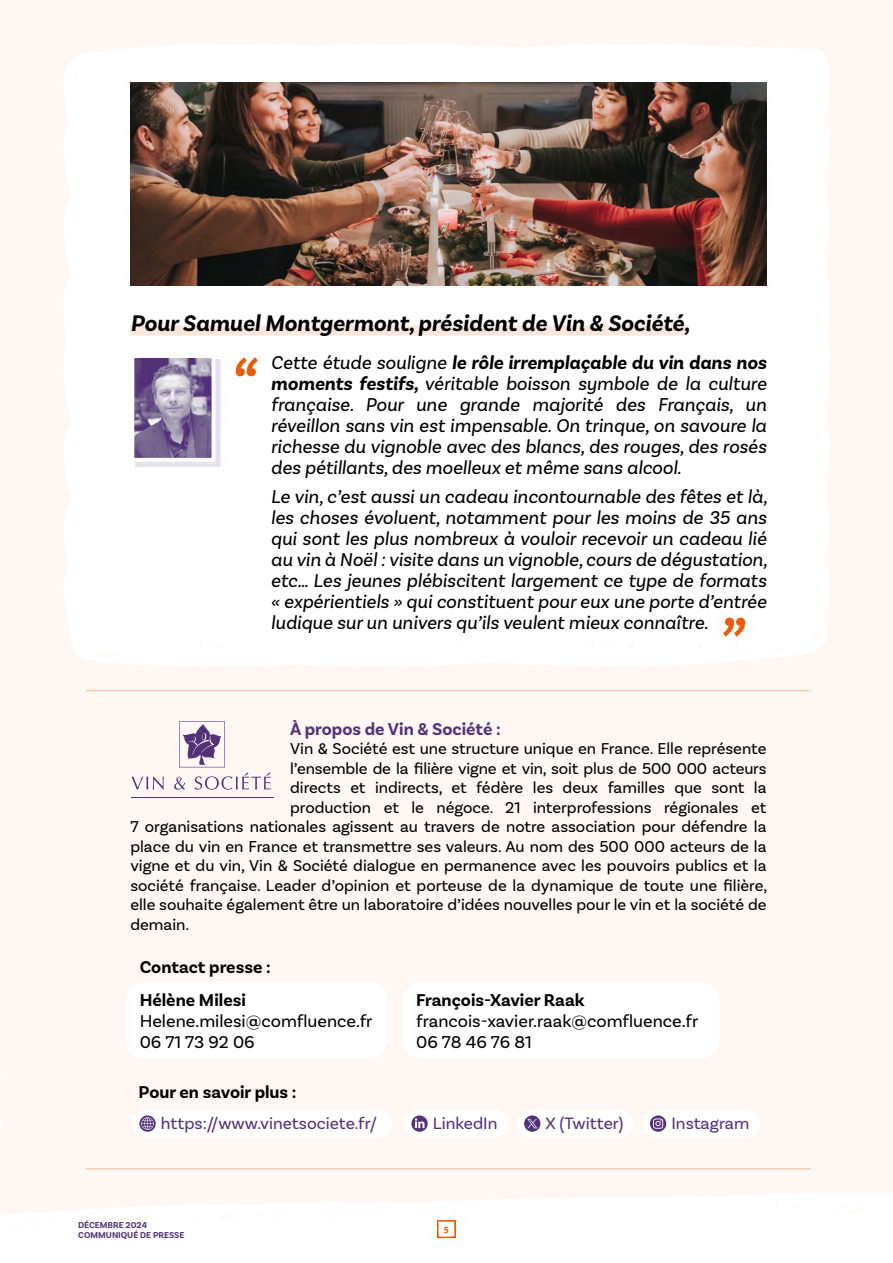
<style>
.page{position:relative;width:893px;height:1263px;background:#fff}
.page>*{position:absolute;margin:0;border:0;box-sizing:border-box;transform-origin:0 0}
.t1{font:italic 72px "Basic Sans";color:#ea5b0b}
.t2{font:italic 700 23.7px "Basic Sans";color:#000}
.t3{font:italic 19.5px/21px "Basic Sans";color:#000;text-align:justify}
.t4{font:18px/21px "Basic Sans";color:#000}
.t5{font:700 18px "Basic Sans";color:#000}
.t6{font:700 18px "Basic Sans";color:#533279}
.t7{font:17.25px "Basic Sans";color:#533279}
.t8{font:16.5px "Basic Sans";color:#000}
.t9{font:700 9px/9.8px "Basic Sans";color:#533279}
.t10{font:700 9px "Expo Sans Pro";color:#ea5b0b}
.s1{font-weight:700}
</style>
<div class="page">
<div style="left:0;top:870px;width:893px;height:322px;background:#fef7f3"></div>
<div style="left:57px;top:866px;width:196px;height:20px;background:#fef7f3"></div>
<div style="left:180px;top:866px;width:196px;height:17px;background:#fef7f3"></div>
<div style="left:0;top:0;width:893px;height:866px;background:#fef7f3"></div>
<svg style="left:0;top:1192px;width:893px;height:47px"></svg>
<svg style="left:600px;top:607px;width:237px;height:61px"></svg>
<svg style="left:445px;top:643px;width:155px;height:25px"></svg>
<svg style="left:61px;top:607px;width:384px;height:61px"></svg>
<svg style="left:816px;top:529px;width:21px;height:78px"></svg>
<svg style="left:61px;top:529px;width:27px;height:78px"></svg>
<svg style="left:816px;top:453px;width:21px;height:76px"></svg>
<svg style="left:61px;top:453px;width:27px;height:76px"></svg>
<svg style="left:816px;top:381px;width:21px;height:60px"></svg>
<svg style="left:61px;top:381px;width:27px;height:60px"></svg>
<svg style="left:816px;top:303px;width:21px;height:78px"></svg>
<svg style="left:61px;top:303px;width:27px;height:78px"></svg>
<svg style="left:816px;top:227px;width:21px;height:76px"></svg>
<svg style="left:61px;top:227px;width:27px;height:76px"></svg>
<svg style="left:816px;top:165px;width:21px;height:62px"></svg>
<svg style="left:61px;top:165px;width:27px;height:62px"></svg>
<svg style="left:600px;top:41px;width:237px;height:124px"></svg>
<svg style="left:445px;top:41px;width:155px;height:13px"></svg>
<svg style="left:61px;top:41px;width:384px;height:124px"></svg>
<div style="left:88px;top:54px;width:728px;height:589px;background:#fff"></div>
<div style="left:130px;top:325px;width:559px;height:11px;background:#fce6db"></div>
<div style="left:135px;top:359px;width:85px;height:108px;background:#e5e0eb"></div>
<svg style="left:134px;top:358px;width:82px;height:104px"></svg>
<svg style="left:132px;top:776px;width:32px;height:14px"></svg>
<hr style="left:131px;top:797px;width:142px;height:1px;background:#533279">
<svg style="left:174px;top:721px;width:97px;height:69px"></svg>
<hr style="left:86px;top:690px;width:724px;height:1px;background:#f8ceb6">
<hr style="left:86px;top:1168px;width:724px;height:1px;background:#f8ceb6">
<div style="left:403px;top:982px;width:316px;height:76px;background:#fff;border-radius:18px"></div>
<div style="left:126px;top:982px;width:262px;height:76px;background:#fff;border-radius:18px"></div>
<div style="left:133px;top:1110px;width:259px;height:27px;background:#fff;border-radius:14px"></div>
<svg style="left:139px;top:1115px;width:17px;height:17px"></svg>
<svg style="left:141px;top:1117px;width:13px;height:13px"></svg>
<img style="left:130px;top:83px;width:636px;height:203px">
<div style="left:405px;top:1110px;width:103px;height:27px;background:#fff;border-radius:14px"></div>
<svg style="left:411px;top:1115px;width:17px;height:17px"></svg>
<svg style="left:415px;top:1118px;width:9px;height:10px"></svg>
<div style="left:517px;top:1110px;width:117px;height:27px;background:#fff;border-radius:14px"></div>
<svg style="left:524px;top:1115px;width:16px;height:17px"></svg>
<svg style="left:527px;top:1119px;width:10px;height:9px"></svg>
<div style="left:643px;top:1110px;width:117px;height:27px;background:#fff;border-radius:14px"></div>
<svg style="left:650px;top:1115px;width:16px;height:17px"></svg>
<svg style="left:653px;top:1118px;width:10px;height:11px"></svg>
<p class="t2" style="left:130px;top:308px;width:561px">Pour Samuel Montgermont, président de Vin &amp; Société,</p>
<p class="t3" style="left:271px;top:352px;width:497px">Cette étude souligne <span class="s1">le rôle irremplaçable du vin dans nos moments festifs,</span> véritable boisson symbole de la culture française. Pour une grande majorité des Français, un réveillon sans vin est impensable. On trinque, on savoure la richesse du vignoble avec des blancs, des rouges, des rosés des pétillants, des moelleux et même sans alcool.</p>
<p class="t3" style="left:271px;top:486px;width:498px">Le vin, c’est aussi un cadeau incontournable des fêtes et là, les choses évoluent, notamment pour les moins de 35 ans qui sont les plus nombreux à vouloir recevoir un cadeau lié au vin à Noël : visite dans un vignoble, cours de dégustation, etc… Les jeunes plébiscitent largement ce type de formats « expérientiels » qui constituent pour eux une porte d’entrée ludique sur un univers qu’ils veulent mieux connaître.</p>
<h1 class="t1" style="left:232px;top:338px;width:29px">“</h1>
<h1 class="t1" style="left:749px;top:656px;width:29px;rotate:-180deg">“</h1>
<p class="t6" style="left:290px;top:718px;width:212px">À propos de Vin &amp; Société :</p>
<p class="t8" style="left:290px;top:739px;width:478px">Vin &amp; Société est une structure unique en France. Elle représente</p>
<p class="t8" style="left:290px;top:758px;width:478px">l’ensemble de la filière vigne et vin, soit plus de 500 000 acteurs</p>
<p class="t8" style="left:290px;top:778px;width:478px">directs et indirects, et fédère les deux familles que sont la</p>
<p class="t8" style="left:290px;top:797px;width:478px">production et le négoce. 21 interprofessions régionales et</p>
<p class="t8" style="left:130px;top:817px;width:638px">7 organisations nationales agissent au travers de notre association pour défendre la</p>
<p class="t8" style="left:130px;top:836px;width:638px">place du vin en France et transmettre ses valeurs. Au nom des 500 000 acteurs de la</p>
<p class="t8" style="left:130px;top:856px;width:638px">vigne et du vin, Vin &amp; Société dialogue en permanence avec les pouvoirs publics et la</p>
<p class="t8" style="left:130px;top:875px;width:638px">société française. Leader d’opinion et porteuse de la dynamique de toute une filière,</p>
<p class="t8" style="left:130px;top:895px;width:638px">elle souhaite également être un laboratoire d’idées nouvelles pour le vin et la société de</p>
<p class="t8" style="left:130px;top:914px;width:60px">demain.</p>
<p class="t5" style="left:140px;top:956px;width:133px">Contact presse :</p>
<p class="t5" style="left:140px;top:989px;width:108px">Hélène Milesi</p>
<p class="t4" style="left:140px;top:1010px;width:234px">Helene.milesi@comfluence.fr<br>06 71 73 92 06</p>
<p class="t5" style="left:139px;top:1081px;width:160px">Pour en savoir plus :</p>
<p class="t5" style="left:416px;top:989px;width:170px">François-Xavier Raak</p>
<p class="t4" style="left:416px;top:1010px;width:284px">francois-xavier.raak@comfluence.fr<br>06 78 46 76 81</p>
<p class="t7" style="left:161px;top:1113px;width:217px">https://www.vinetsociete.fr/</p>
<p class="t7" style="left:433px;top:1113px;width:66px">LinkedIn</p>
<p class="t7" style="left:546px;top:1113px;width:79px">X (Twitter)</p>
<p class="t7" style="left:671px;top:1113px;width:79px">Instagram</p>
<p class="t9" style="left:78px;top:1220px;width:108px">DÉCEMBRE 2024<br>COMMUNIQUÉ DE PRESSE</p>
<p class="t10" style="left:444px;top:1224px;width:7px">5</p>
</div>
